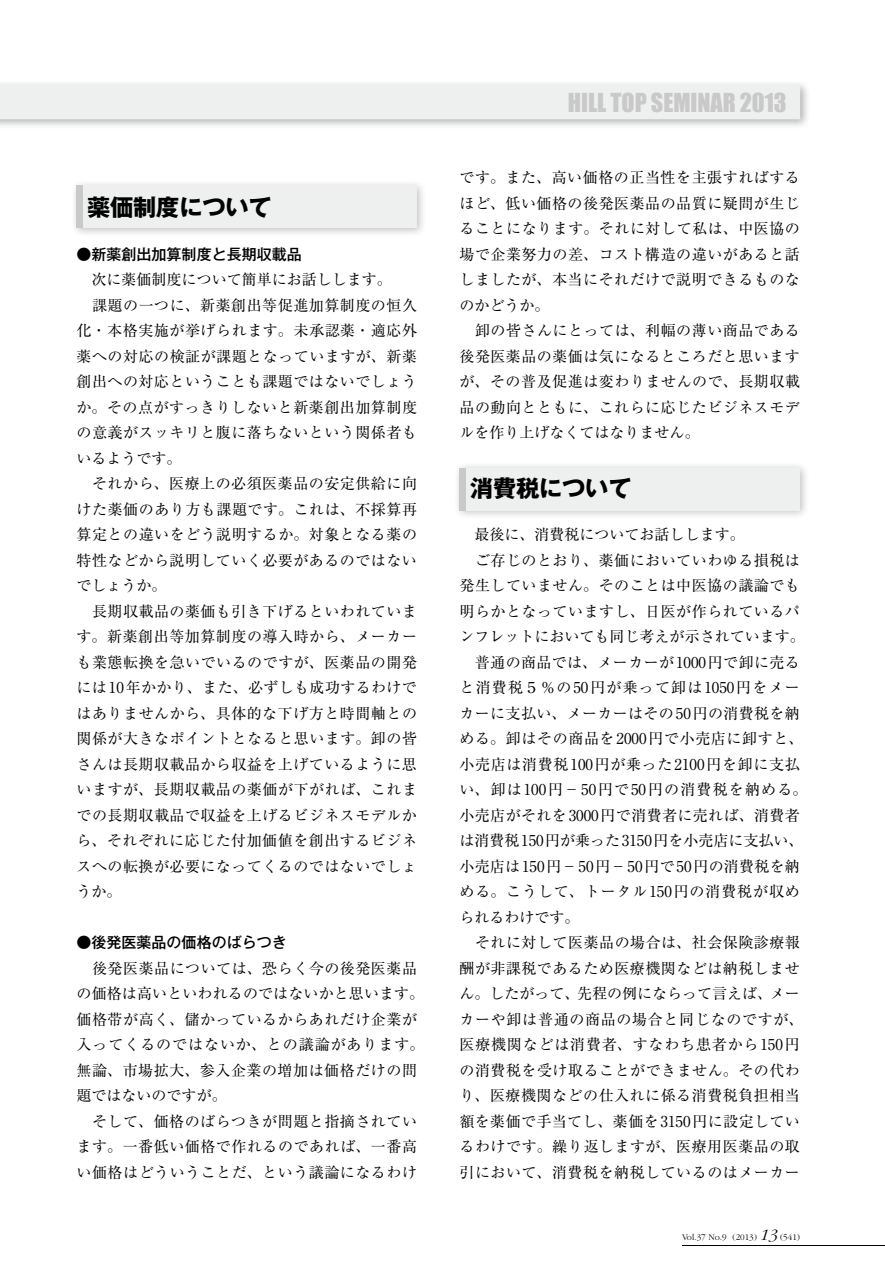
<style>
.page{position:relative;width:885px;height:1263px;background:#fff}
.page>*{position:absolute;margin:0;border:0;box-sizing:border-box;transform-origin:0 0}
.t1{font:24px "Impact";color:#c9c9ca}
.t2{font:700 23.25px "Gothic MB101 Pro";letter-spacing:-.01em;color:#000}
.t3{font:15px/25.5px "Ryumin Pro";letter-spacing:.035em;color:#000}
.t4{font:500 15px "Gothic MB101 Pro";color:#000}
.t5{font:300 9px "Garamond";color:#000}
.s1{font-style:italic;font-size:16.5px}
</style>
<div class="page">
<hr style="left:682px;top:1245px;width:202px;height:1px;background:#000">
<div style="left:0;top:80px;width:811px;height:50px;background:#000;opacity:.32"></div>
<div style="left:0;top:85px;width:799px;height:34px;background:#eeefef"></div>
<div style="left:70px;top:179px;width:356px;height:59px;background:#000;opacity:.25"></div>
<div style="left:77px;top:186px;width:340px;height:42px;background:#eeefef"></div>
<div style="left:77px;top:186px;width:6px;height:42px;background:#c9c9ca"></div>
<div style="left:452px;top:461px;width:357px;height:59px;background:#000;opacity:.25"></div>
<div style="left:459px;top:468px;width:340px;height:42px;background:#eeefef"></div>
<div style="left:459px;top:468px;width:7px;height:42px;background:#c9c9ca"></div>
<h2 class="t2" style="left:87px;top:188px;width:186px">薬価制度について</h2>
<p class="t4" style="left:77px;top:242px;width:227px">●新薬創出加算制度と長期収載品</p>
<p class="t3" style="left:77px;top:266px;width:342px">　次に薬価制度について簡単にお話しします。<br>　課題の一つに、新薬創出等促進加算制度の恒久化・本格実施が挙げられます。未承認薬・適応外薬への対応の検証が課題となっていますが、新薬創出への対応ということも課題ではないでしょうか。その点がすっきりしないと新薬創出加算制度の意義がスッキリと腹に落ちないという関係者もいるようです。<br>　それから、医療上の必須医薬品の安定供給に向けた薬価のあり方も課題です。これは、不採算再算定との違いをどう説明するか。対象となる薬の特性などから説明していく必要があるのではないでしょうか。<br>　長期収載品の薬価も引き下げるといわれています。新薬創出等加算制度の導入時から、メーカーも業態転換を急いでいるのですが、医薬品の開発には10年かかり、また、必ずしも成功するわけではありませんから、具体的な下げ方と時間軸との関係が大きなポイントとなると思います。卸の皆さんは長期収載品から収益を上げているように思いますが、長期収載品の薬価が下がれば、これまでの長期収載品で収益を上げるビジネスモデルから、それぞれに応じた付加価値を創出するビジネスへの転換が必要になってくるのではないでしょうか。</p>
<p class="t4" style="left:77px;top:930px;width:212px">●後発医薬品の価格のばらつき</p>
<p class="t3" style="left:77px;top:954px;width:349px">　後発医薬品については、恐らく今の後発医薬品の価格は高いといわれるのではないかと思います。価格帯が高く、儲かっているからあれだけ企業が入ってくるのではないか、との議論があります。無論、市場拡大、参入企業の増加は価格だけの問題ではないのですが。<br>　そして、価格のばらつきが問題と指摘されています。一番低い価格で作れるのであれば、一番高い価格はどういうことだ、という議論になるわけ</p>
<h1 class="t1" style="left:567px;top:84px;width:220px">HILL TOP SEMINAR 2013</h1>
<p class="t3" style="left:459px;top:164px;width:342px">です。また、高い価格の正当性を主張すればするほど、低い価格の後発医薬品の品質に疑問が生じることになります。それに対して私は、中医協の場で企業努力の差、コスト構造の違いがあると話しましたが、本当にそれだけで説明できるものなのかどうか。<br>　卸の皆さんにとっては、利幅の薄い商品である後発医薬品の薬価は気になるところだと思いますが、その普及促進は変わりませんので、長期収載品の動向とともに、これらに応じたビジネスモデルを作り上げなくてはなりません。</p>
<h2 class="t2" style="left:470px;top:468px;width:163px">消費税について</h2>
<p class="t3" style="left:459px;top:521px;width:349px">　最後に、消費税についてお話しします。<br>　ご存じのとおり、薬価においていわゆる損税は発生していません。そのことは中医協の議論でも明らかとなっていますし、日医が作られているパンフレットにおいても同じ考えが示されています。　普通の商品では、メーカーが1000円で卸に売ると消費税５％の50円が乗って卸は1050円をメーカーに支払い、メーカーはその50円の消費税を納める。卸はその商品を2000円で小売店に卸すと、小売店は消費税100円が乗った2100円を卸に支払い、卸は100円－50円で50円の消費税を納める。小売店がそれを3000円で消費者に売れば、消費者は消費税150円が乗った3150円を小売店に支払い、小売店は150円－50円－50円で50円の消費税を納める。こうして、トータル150円の消費税が収められるわけです。<br>　それに対して医薬品の場合は、社会保険診療報酬が非課税であるため医療機関などは納税しません。したがって、先程の例にならって言えば、メーカーや卸は普通の商品の場合と同じなのですが、医療機関などは消費者、すなわち患者から150円の消費税を受け取ることができません。その代わり、医療機関などの仕入れに係る消費税負担相当額を薬価で手当てし、薬価を3150円に設定しているわけです。繰り返しますが、医療用医薬品の取引において、消費税を納税しているのはメーカー</p>
<p class="t5" style="left:682px;top:1232px;width:119px">Vol.37 No.9 (2013) <span class="s1">13</span> (541)</p>
</div>
